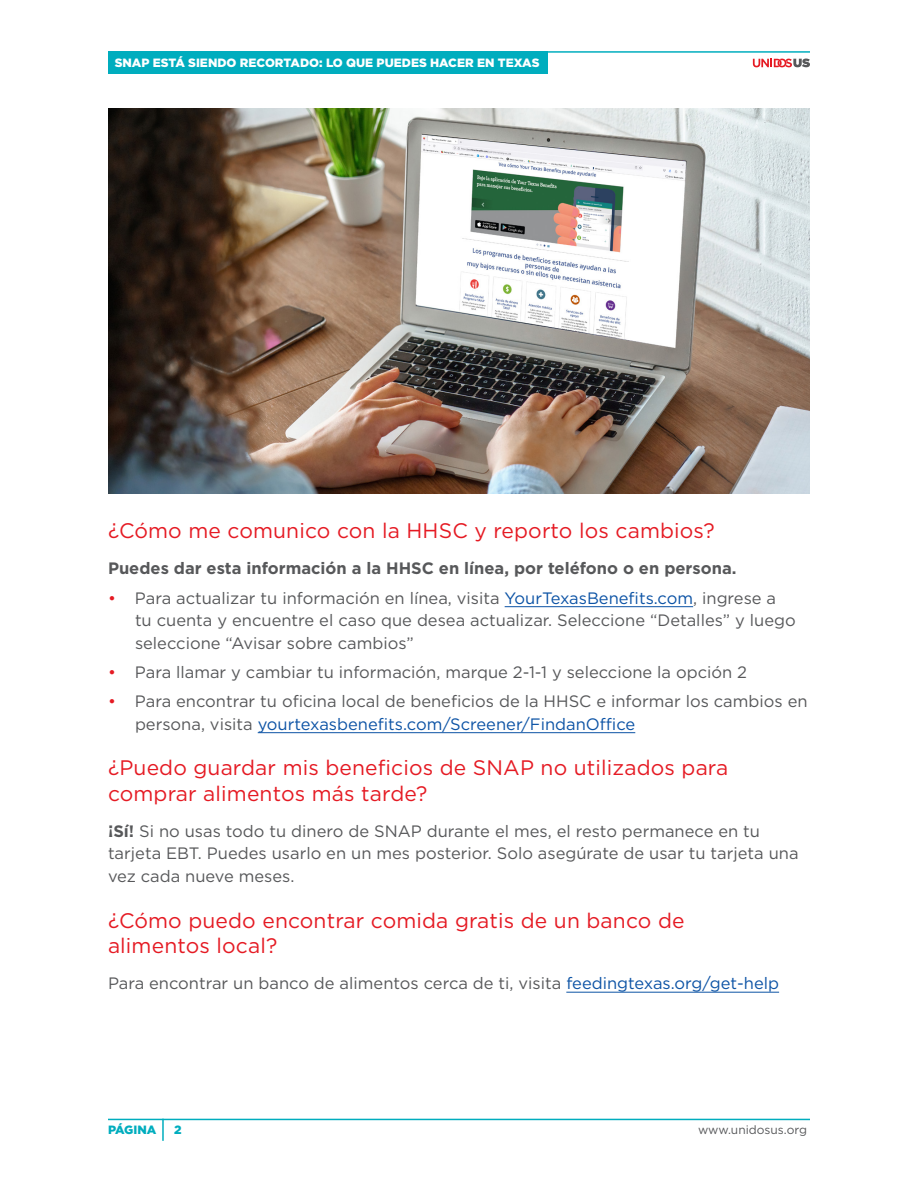
<style>
.page{position:relative;width:918px;height:1188px;background:#fff}
.page>*{position:absolute;margin:0;border:0;box-sizing:border-box;transform-origin:0 0}
.paragraph{font:21px/25.5px "Gotham";letter-spacing:.005em;color:#e51a23}
.List_Paragraph{font:16.5px/22.5px "Gotham";color:#57585a}
.t1{font:700 16.5px "Gotham";color:#57585a}
.t2{font:900 12px "Gotham";color:#fff}
.t3{font:12px "Gotham";color:#57585a}
.t4{font:900 12px "Gotham";color:#00adbe}
.s1{color:#e51a23}
.s2{color:#0c53a5}
.s3{font-weight:700}
</style>
<div class="page">
<hr style="left:108px;top:1119px;width:702px;height:1px;background:#00adbe">
<hr style="left:108px;top:51px;width:702px;height:2px;background:#00adbe">
<svg style="left:753px;top:59px;width:57px;height:8px"></svg>
<div style="left:108px;top:51px;width:440px;height:22px;background:#00adbe"></div>
<hr style="left:505px;top:606px;width:188px;height:1px;background:#0c53a5">
<hr style="left:258px;top:732px;width:377px;height:1px;background:#0c53a5">
<hr style="left:566px;top:992px;width:213px;height:1px;background:#0c53a5">
<hr style="left:162px;top:1119px;width:2px;height:22px;background:#00adbe">
<img style="left:108px;top:108px;width:702px;height:386px">
<p class="t2" style="left:115px;top:54px;width:426px">SNAP ESTÁ SIENDO RECORTADO: LO QUE PUEDES HACER EN TEXAS</p>
<p class="paragraph" style="left:108px;top:518px;width:608px">¿Cómo me comunico con la HHSC y reporto los cambios?</p>
<p class="t1" style="left:108px;top:558px;width:630px">Puedes dar esta información a la HHSC en línea, por teléfono o en persona.</p>
<p class="List_Paragraph" style="left:135px;top:586px;width:662px;text-indent:-27px"><span class="s1">•</span> Para actualizar tu información en línea, visita <span class="s2">YourTexasBenefits.com</span>, ingrese a tu cuenta y encuentre el caso que desea actualizar. Seleccione “Detalles” y luego seleccione “Avisar sobre cambios”</p>
<p class="List_Paragraph" style="left:108px;top:661px;width:641px"><span class="s1">•</span> Para llamar y cambiar tu información, marque 2-1-1 y seleccione la opción 2</p>
<p class="List_Paragraph" style="left:135px;top:690px;width:674px;text-indent:-27px"><span class="s1">•</span> Para encontrar tu oficina local de beneficios de la HHSC e informar los cambios en persona, visita <span class="s2">yourtexasbenefits.com/Screener/FindanOffice</span></p>
<p class="paragraph" style="left:108px;top:755px;width:622px">¿Puedo guardar mis beneficios de SNAP no utilizados para comprar alimentos más tarde?</p>
<p class="List_Paragraph" style="left:108px;top:820px;width:692px"><span class="s3">¡Sí!</span> Si no usas todo tu dinero de SNAP durante el mes, el resto permanece en tu tarjeta EBT. Puedes usarlo en un mes posterior. Solo asegúrate de usar tu tarjeta una vez cada nueve meses.</p>
<p class="paragraph" style="left:108px;top:907px;width:578px">¿Cómo puedo encontrar comida gratis de un banco de alimentos local?</p>
<p class="List_Paragraph" style="left:108px;top:972px;width:673px">Para encontrar un banco de alimentos cerca de ti, visita <span class="s2">feedingtexas.org/get-help</span></p>
<p class="t4" style="left:108px;top:1122px;width:50px">PÁGINA</p>
<p class="t4" style="left:174px;top:1122px;width:9px">2</p>
<p class="t3" style="left:698px;top:1122px;width:110px">www.unidosus.org</p>
</div>
